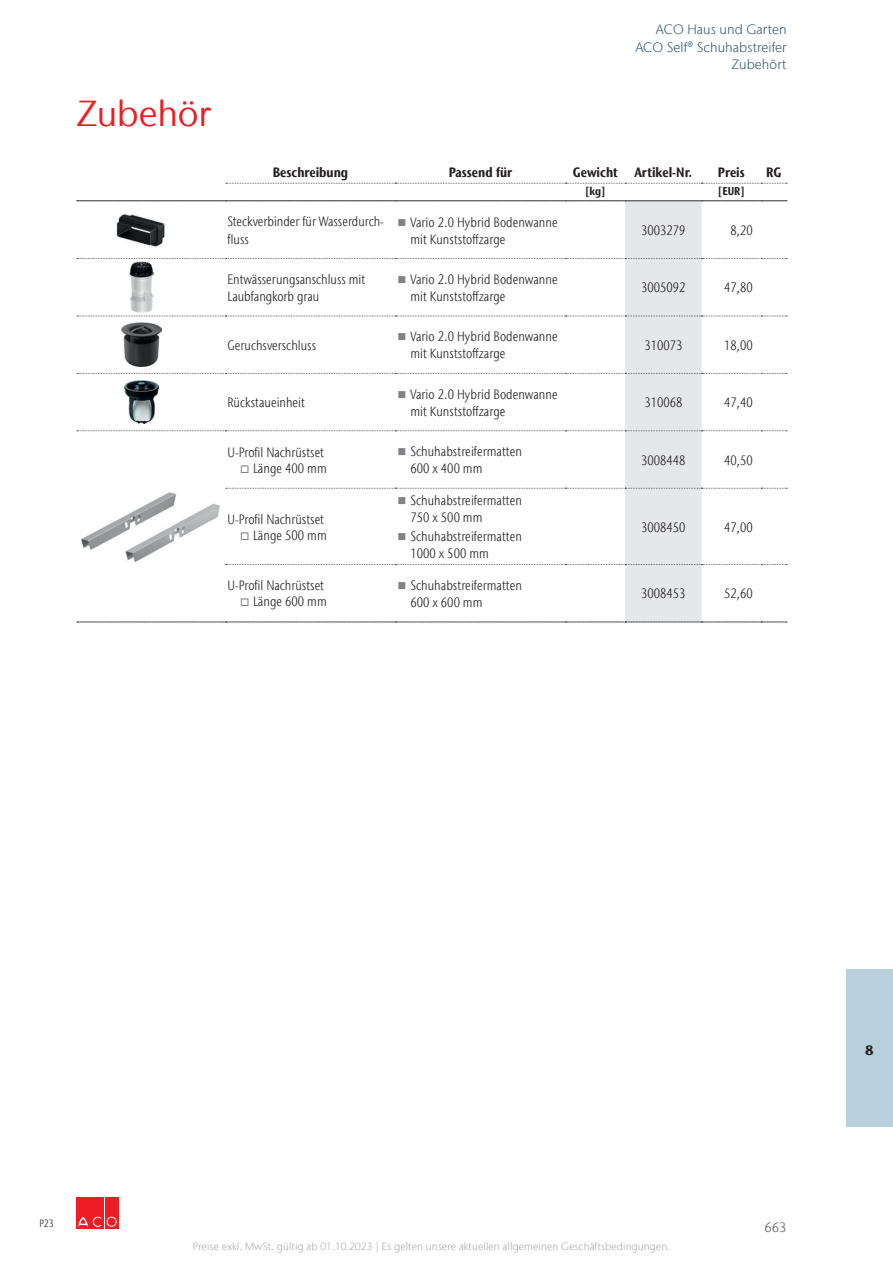
<style>
.page{position:relative;width:893px;height:1263px;background:#fff}
.page>*{position:absolute;margin:0;border:0;box-sizing:border-box;transform-origin:0 0}
.t1{font:36px "Stone Sans IIITC Com";letter-spacing:-.005em;color:#ee1d23}
.t2{font:300 condensed 13.5px/17px "Stone Sans IIITC Com";letter-spacing:.005em;color:#231f20}
.t3{font:700 condensed 13.5px "Stone Sans IIITC Com";color:#231f20}
.t4{font:300 13.5px/17.9px "Stone Sans IIITC Com";letter-spacing:.005em;color:#335875;text-align:right}
.t5{font:300 13.5px "Stone Sans IIITC Com";color:#57585a}
.t6{font:700 13.5px "Stone Sans IIITC Com";color:#231f20}
.t7{font:700 condensed 11.25px "Stone Sans IIITC Com";color:#231f20}
.t8{font:300 10.5px "Stone Sans IIITC Com";letter-spacing:.005em;color:#a8a9ad}
.t9{font:300 condensed 10.5px "Stone Sans IIITC Com";color:#231f20}
.s1{color:#808285}
</style>
<div class="page">
<div style="left:77px;top:1197px;width:13px;height:31px;background:#ee1d23"></div>
<div style="left:91px;top:1197px;width:13px;height:31px;background:#ee1d23"></div>
<svg style="left:78px;top:1216px;width:24px;height:11px"></svg>
<div style="left:105px;top:1197px;width:13px;height:31px;background:#ee1d23"></div>
<div style="left:106px;top:1216px;width:11px;height:11px;border:1px solid #ee1d23;border-radius:50%"></div>
<div style="left:108px;top:1218px;width:7px;height:7px;border:1px solid #ee1d23;border-radius:50%"></div>
<div style="left:846px;top:969px;width:47px;height:158px;background:#b8cfdc"></div>
<svg style="left:226px;top:183px;width:561px;height:1px"></svg>
<svg style="left:77px;top:200px;width:710px;height:423px"></svg>
<img style="left:115px;top:210px;width:53px;height:41px">
<img style="left:129px;top:261px;width:24px;height:52px">
<img style="left:121px;top:323px;width:40px;height:43px">
<img style="left:124px;top:380px;width:35px;height:44px">
<img style="left:81px;top:491px;width:140px;height:71px">
<h1 class="t1" style="left:77px;top:91px;width:136px">Zubehör</h1>
<p class="t4" style="left:635px;top:20px;width:153px">ACO Haus und Garten<br>ACO Self® Schuhabstreifer<br>Zubehört</p>
<p class="t3" style="left:273px;top:164px;width:77px">Beschreibung</p>
<p class="t3" style="left:449px;top:164px;width:65px">Passend für</p>
<p class="t3" style="left:573px;top:164px;width:121px">Gewicht Artikel-Nr.</p>
<p class="t3" style="left:718px;top:164px;width:28px">Preis</p>
<p class="t3" style="left:766px;top:164px;width:17px">RG</p>
<p class="t7" style="left:585px;top:184px;width:22px">[kg]</p>
<p class="t7" style="left:718px;top:184px;width:28px">[EUR]</p>
<p class="t2" style="left:227px;top:212px;width:158px;line-height:17.9px">Steckverbinder für Wasserdurch&shy;fluss</p>
<p class="t2" style="left:410px;top:213px;width:149px;text-indent:-13px"><span class="s1">■</span> Vario 2.0 Hybrid Bodenwanne mit Kunststoffzarge</p>
<p class="t2" style="left:641px;top:222px;width:46px">3003279</p>
<p class="t2" style="left:730px;top:222px;width:24px">8,20</p>
<p class="t2" style="left:227px;top:270px;width:139px;line-height:17.9px">Entwässerungsanschluss mit<br>Laubfangkorb grau</p>
<p class="t2" style="left:410px;top:271px;width:149px;text-indent:-13px"><span class="s1">■</span> Vario 2.0 Hybrid Bodenwanne mit Kunststoffzarge</p>
<p class="t2" style="left:641px;top:279px;width:46px">3005092</p>
<p class="t2" style="left:724px;top:279px;width:30px">47,80</p>
<p class="t2" style="left:227px;top:337px;width:90px">Geruchsverschluss</p>
<p class="t2" style="left:410px;top:328px;width:149px;text-indent:-13px"><span class="s1">■</span> Vario 2.0 Hybrid Bodenwanne mit Kunststoffzarge</p>
<p class="t2" style="left:644px;top:337px;width:39px">310073</p>
<p class="t2" style="left:724px;top:337px;width:30px">18,00</p>
<p class="t2" style="left:227px;top:394px;width:79px">Rückstaueinheit</p>
<p class="t2" style="left:410px;top:386px;width:149px;text-indent:-13px"><span class="s1">■</span> Vario 2.0 Hybrid Bodenwanne mit Kunststoffzarge</p>
<p class="t2" style="left:644px;top:394px;width:39px">310068</p>
<p class="t2" style="left:724px;top:394px;width:30px">47,40</p>
<p class="t2" style="left:227px;top:443px;width:98px">U-Profil Nachrüstset</p>
<p class="t2" style="left:240px;top:459px;width:88px"><span class="s1">□</span> Länge 400 mm</p>
<p class="t2" style="left:410px;top:443px;width:113px;text-indent:-13px"><span class="s1">■</span> Schuhabstreifermatten<br>600 x 400 mm</p>
<p class="t2" style="left:641px;top:451px;width:46px">3008448</p>
<p class="t2" style="left:724px;top:451px;width:30px">40,50</p>
<p class="t2" style="left:227px;top:510px;width:98px">U-Profil Nachrüstset</p>
<p class="t2" style="left:240px;top:526px;width:88px"><span class="s1">□</span> Länge 500 mm</p>
<p class="t2" style="left:227px;top:577px;width:98px">U-Profil Nachrüstset</p>
<p class="t2" style="left:240px;top:593px;width:88px"><span class="s1">□</span> Länge 600 mm</p>
<p class="t2" style="left:410px;top:492px;width:113px;text-indent:-13px"><span class="s1">■</span> Schuhabstreifermatten<br>750 x 500 mm</p>
<p class="t2" style="left:410px;top:528px;width:113px;text-indent:-13px"><span class="s1">■</span> Schuhabstreifermatten<br>1000 x 500 mm</p>
<p class="t2" style="left:641px;top:518px;width:46px">3008450</p>
<p class="t2" style="left:724px;top:518px;width:30px">47,00</p>
<p class="t2" style="left:410px;top:577px;width:113px;text-indent:-13px"><span class="s1">■</span> Schuhabstreifermatten<br>600 x 600 mm</p>
<p class="t2" style="left:641px;top:585px;width:46px">3008453</p>
<p class="t2" style="left:724px;top:585px;width:30px">52,60</p>
<p class="t9" style="left:39px;top:1217px;width:16px">P23</p>
<p class="t5" style="left:764px;top:1219px;width:24px">663</p>
<p class="t8" style="left:193px;top:1240px;width:479px">Preise exkl. MwSt. gültig ab 01.10.2023 | Es gelten unsere aktuellen allgemeinen Geschäftsbedingungen.</p>
<p class="t6" style="left:865px;top:1042px;width:10px">8</p>
</div>
